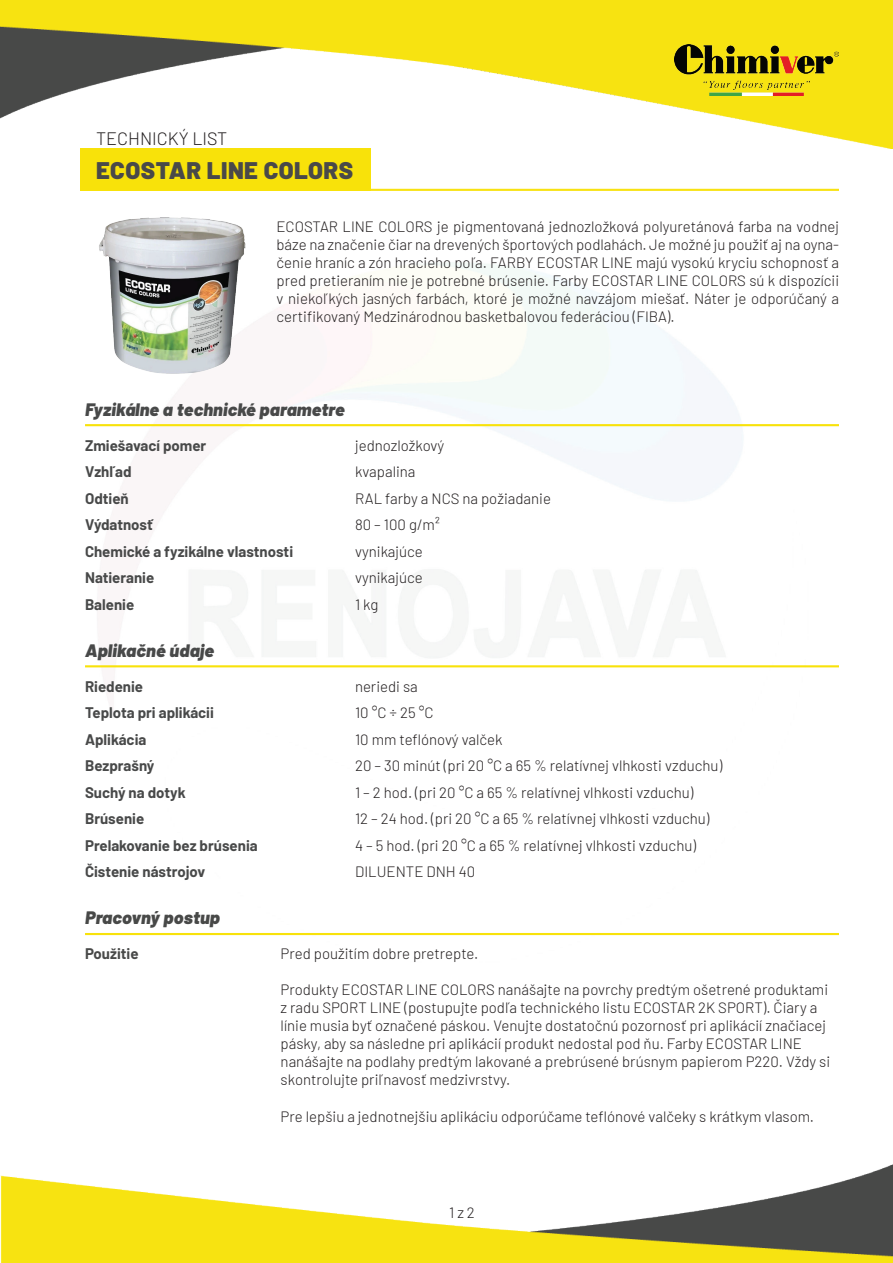
<style>
.page{position:relative;width:893px;height:1263px;background:#fff}
.page>*{position:absolute;margin:0;border:0;box-sizing:border-box;transform-origin:0 0}
.t1{font:900 24px "Barlow";letter-spacing:.02em;color:#494949}
.t2{font:italic 900 18px "Barlow";letter-spacing:.01em;color:#484949}
.t3{font:italic 900 18px "Barlow";letter-spacing:.01em;color:#484948}
.t4{font:300 18px "Barlow";color:#231f20}
.t5{font:300 15px/18px "Barlow";color:#231f20}
.t6{font:700 15px "Barlow";color:#484949}
.t7{font:700 15px "Barlow";color:#484948}
</style>
<div class="page">
<img style="left:0;top:0;width:893px;height:148px">
<img style="left:0;top:1164px;width:893px;height:99px">
<hr style="left:85px;top:424px;width:754px;height:2px;background:#f8e20a">
<hr style="left:85px;top:665px;width:754px;height:2px;background:#f8e20a">
<hr style="left:85px;top:933px;width:754px;height:2px;background:#f8e20a">
<hr style="left:80px;top:189px;width:759px;height:2px;background:#f8e212">
<img style="left:674px;top:45px;width:165px;height:51px">
<img style="left:98px;top:217px;width:151px;height:157px">
<div style="left:80px;top:148px;width:291px;height:43px;background:#f8e20a"></div>
<p class="t4" style="left:96px;top:125px;width:133px">TECHNICKÝ LIST</p>
<h1 class="t1" style="left:96px;top:152px;width:259px">ECOSTAR LINE COLORS</h1>
<p class="t5" style="left:276px;top:217px;width:564px;text-align:justify">ECOSTAR LINE COLORS je pigmentovaná jednozložková polyuretánová farba na vodnej báze na značenie čiar na drevených športových podlahách. Je možné ju použiť aj na oyna&shy;čenie hraníc a zón hracieho poľa. FARBY ECOSTAR LINE majú vysokú kryciu schopnosť a pred pretieraním nie je potrebné brúsenie. Farby ECOSTAR LINE COLORS sú k dispozícii v niekoľkých jasných farbách, ktoré je možné navzájom miešať. Náter je odporúčaný a certifikovaný Medzinárodnou basketbalovou federáciou (FIBA).</p>
<p class="t2" style="left:85px;top:396px;width:261px">Fyzikálne a technické parametre</p>
<p class="t6" style="left:85px;top:434px;width:123px">Zmiešavací pomer</p>
<p class="t5" style="left:355px;top:435px;width:91px">jednozložkový</p>
<p class="t6" style="left:85px;top:461px;width:48px">Vzhľad</p>
<p class="t5" style="left:355px;top:462px;width:62px">kvapalina</p>
<p class="t6" style="left:85px;top:487px;width:45px">Odtieň</p>
<p class="t5" style="left:355px;top:488px;width:197px">RAL farby a NCS na požiadanie</p>
<p class="t6" style="left:85px;top:514px;width:69px">Výdatnosť</p>
<p class="t5" style="left:355px;top:515px;width:86px">80 – 100 g/m²</p>
<p class="t6" style="left:85px;top:540px;width:210px">Chemické a fyzikálne vlastnosti</p>
<p class="t5" style="left:355px;top:541px;width:69px">vynikajúce</p>
<p class="t6" style="left:85px;top:567px;width:71px">Natieranie</p>
<p class="t5" style="left:355px;top:568px;width:69px">vynikajúce</p>
<p class="t6" style="left:85px;top:593px;width:51px">Balenie</p>
<p class="t5" style="left:355px;top:594px;width:25px">1kg</p>
<p class="t2" style="left:85px;top:637px;width:131px">Aplikačné údaje</p>
<p class="t6" style="left:85px;top:675px;width:60px">Riedenie</p>
<p class="t5" style="left:355px;top:676px;width:64px">neriedi sa</p>
<p class="t6" style="left:85px;top:702px;width:130px">Teplota pri aplikácii</p>
<p class="t5" style="left:355px;top:703px;width:80px">10°C÷25°C</p>
<p class="t6" style="left:85px;top:728px;width:63px">Aplikácia</p>
<p class="t5" style="left:355px;top:729px;width:149px">10 mm teflónový valček</p>
<p class="t6" style="left:85px;top:755px;width:71px">Bezprašný</p>
<p class="t5" style="left:355px;top:756px;width:369px">20 – 30 minút (pri 20 °C a 65 % relatívnej vlhkosti vzduchu)</p>
<p class="t6" style="left:85px;top:781px;width:102px">Suchý na dotyk</p>
<p class="t5" style="left:355px;top:782px;width:340px">1 – 2 hod. (pri 20 °C a 65 % relatívnej vlhkosti vzduchu)</p>
<p class="t6" style="left:85px;top:808px;width:61px">Brúsenie</p>
<p class="t5" style="left:355px;top:809px;width:356px">12 – 24 hod. (pri 20 °C a 65 % relatívnej vlhkosti vzduchu)</p>
<p class="t6" style="left:85px;top:834px;width:174px">Prelakovanie bez brúsenia</p>
<p class="t5" style="left:355px;top:835px;width:342px">4 – 5 hod. (pri 20 °C a 65 % relatívnej vlhkosti vzduchu)</p>
<p class="t6" style="left:85px;top:861px;width:122px">Čistenie nástrojov</p>
<p class="t5" style="left:355px;top:862px;width:122px">DILUENTE DNH 40</p>
<p class="t3" style="left:85px;top:904px;width:136px">Pracovný postup</p>
<p class="t7" style="left:85px;top:943px;width:55px">Použitie</p>
<p class="t5" style="left:281px;top:944px;width:199px">Pred použitím dobre pretrepte.</p>
<p class="t5" style="left:281px;top:980px;width:551px">Produkty ECOSTAR LINE COLORS nanášajte na povrchy predtým ošetrené produktami z radu SPORT LINE (postupujte podľa technického listu ECOSTAR 2K SPORT). Čiary a línie musia byť označené páskou. Venujte dostatočnú pozornosť pri aplikácií značiacej pásky, aby sa následne pri aplikácií produkt nedostal pod ňu. Farby ECOSTAR LINE nanášajte na podlahy predtým lakované a prebrúsené brúsnym papierom P220. Vždy si skontrolujte priľnavosť medzivrstvy.</p>
<p class="t5" style="left:281px;top:1106px;width:535px">Pre lepšiu a jednotnejšiu aplikáciu odporúčame teflónové valčeky s krátkym vlasom.</p>
<p class="t5" style="left:449px;top:1202px;width:27px">1 z 2</p>
</div>
